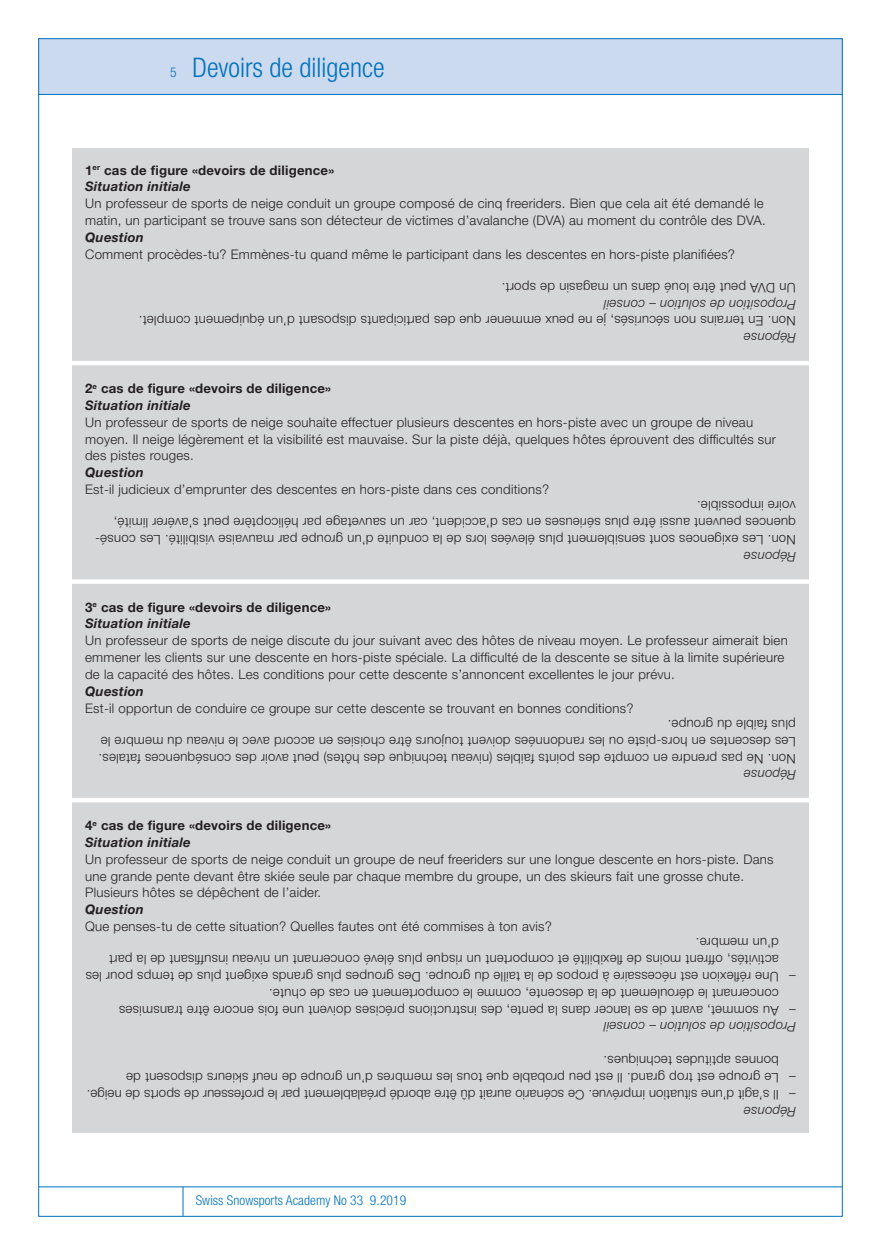
<style>
.page{position:relative;width:881px;height:1255px;background:#fff}
.page>*{position:absolute;margin:0;border:0;box-sizing:border-box;transform-origin:0 0}
._06_Rubrik{font:300 condensed 27px "Helvetica Neue LT Std";color:#0072bc}
.t1{font:300 condensed 13.5px "Helvetica Neue LT Std";letter-spacing:.005em;color:#0072bc}
._03_Grundschrift{font:300 13.2px/16.8px "Helvetica Neue LT Std";letter-spacing:.02em;color:#231f20}
._02_Untertitel{font:700 13.2px "Helvetica Neue LT Std";letter-spacing:.015em;color:#231f20}
._03_Grundschrift-2{font:italic 300 13.2px "Helvetica Neue LT Std";letter-spacing:.02em;color:#231f20}
._02_Untertitel-2{font:italic 700 13.2px "Helvetica Neue LT Std";letter-spacing:.015em;color:#231f20}
._03_Grundschrift-3{font:italic 700 13.2px "Helvetica Neue LT Std";letter-spacing:.02em;color:#231f20}
._02_Untertitel-3{font:italic 300 13.2px "Helvetica Neue LT Std";letter-spacing:.02em;color:#231f20}
</style>
<div class="page">
<div style="left:38px;top:38px;width:804px;height:57px;background:#ccdaef"></div>
<hr style="left:39px;top:94px;width:803px;height:1px;background:#0072bc">
<hr style="left:39px;top:1186px;width:802px;height:1px;background:#0072bc">
<hr style="left:182px;top:1186px;width:1px;height:30px;background:#0072bc">
<div style="left:72px;top:148px;width:736px;height:984px;background:#d5d6d8"></div>
<hr style="left:65px;top:361px;width:747px;height:4px;background:#fff">
<div style="left:67px;top:579px;width:747px;height:5px;background:#fff"></div>
<div style="left:65px;top:797px;width:747px;height:5px;background:#fff"></div>
<p class="t1" style="left:170px;top:64px;width:8px">5</p>
<p class="_06_Rubrik" style="left:192px;top:52px;width:193px">Devoirs de diligence</p>
<p class="_02_Untertitel" style="left:85px;top:162px;width:250px">1<sup>er</sup> cas de figure «devoirs de diligence»</p>
<p class="_02_Untertitel-2" style="left:85px;top:178px;width:107px">Situation initiale</p>
<p class="_03_Grundschrift" style="left:85px;top:195px;width:681px">Un professeur de sports de neige conduit un groupe composé de cinq freeriders. Bien que cela ait été demandé le matin, un participant se trouve sans son détecteur de victimes d’avalanche (DVA) au moment du contrôle des DVA.</p>
<p class="_03_Grundschrift-3" style="left:85px;top:229px;width:60px">Question</p>
<p class="_03_Grundschrift" style="left:85px;top:245px;width:651px">Comment procèdes-tu? Emmènes-tu quand même le participant dans les descentes en hors-piste planifiées?</p>
<p class="_03_Grundschrift" style="left:795px;top:296px;width:295px;rotate:-180deg">Un DVA peut être loué dans un magasin de sport.</p>
<p class="_03_Grundschrift-2" style="left:795px;top:312px;width:193px;rotate:-180deg">Proposition de solution – conseil</p>
<p class="_03_Grundschrift" style="left:795px;top:330px;width:658px;rotate:-180deg">Non. En terrains non sécurisés, je ne peux emmener que des participants disposant d’un équipement complet.</p>
<p class="_03_Grundschrift-2" style="left:795px;top:346px;width:54px;rotate:-180deg">Réponse</p>
<p class="_02_Untertitel" style="left:85px;top:380px;width:247px">2<sup>e</sup> cas de figure «devoirs de diligence»</p>
<p class="_02_Untertitel-2" style="left:85px;top:397px;width:107px">Situation initiale</p>
<p class="_03_Grundschrift" style="left:85px;top:413px;width:692px">Un professeur de sports de neige souhaite effectuer plusieurs descentes en hors-piste avec un groupe de niveau moyen. Il neige légèrement et la visibilité est mauvaise. Sur la piste déjà, quelques hôtes éprouvent des difficultés sur des pistes rouges.</p>
<p class="_03_Grundschrift-3" style="left:85px;top:464px;width:60px">Question</p>
<p class="_03_Grundschrift" style="left:85px;top:480px;width:465px">Est-il judicieux d’emprunter des descentes en hors-piste dans ces conditions?</p>
<p class="_03_Grundschrift" style="left:795px;top:548px;width:702px;rotate:-180deg">Non. Les exigences sont sensiblement plus élevées lors de la conduite d’un groupe par mauvaise visibilité. Les consé&shy;quences peuvent aussi être plus sérieuses en cas d’accident, car un sauvetage par hélicoptère peut s’avérer limité, voire impossible.</p>
<p class="_03_Grundschrift-2" style="left:795px;top:564px;width:54px;rotate:-180deg">Réponse</p>
<p class="_02_Untertitel" style="left:85px;top:598px;width:247px">3<sup>e</sup> cas de figure «devoirs de diligence»</p>
<p class="_02_Untertitel-2" style="left:85px;top:615px;width:107px">Situation initiale</p>
<p class="_03_Grundschrift" style="left:85px;top:632px;width:704px">Un professeur de sports de neige discute du jour suivant avec des hôtes de niveau moyen. Le professeur aimerait bien emmener les clients sur une descente en hors-piste spéciale. La difficulté de la descente se situe à la limite supérieure de la capacité des hôtes. Les conditions pour cette descente s’annoncent excellentes le jour prévu.</p>
<p class="_03_Grundschrift-3" style="left:85px;top:682px;width:60px">Question</p>
<p class="_03_Grundschrift" style="left:85px;top:699px;width:549px">Est-il opportun de conduire ce groupe sur cette descente se trouvant en bonnes conditions?</p>
<p class="_03_Grundschrift" style="left:795px;top:766px;width:698px;rotate:-180deg">Non. Ne pas prendre en compte des points faibles (niveau technique des hôtes) peut avoir des conséquences fatales.<br>Les descentes en hors-piste ou les randonnées doivent toujours être choisies en accord avec le niveau du membre le plus faible du groupe.</p>
<p class="_03_Grundschrift-2" style="left:795px;top:782px;width:54px;rotate:-180deg">Réponse</p>
<p class="_02_Untertitel" style="left:85px;top:817px;width:247px">4<sup>e</sup> cas de figure «devoirs de diligence»</p>
<p class="_02_Untertitel-2" style="left:85px;top:834px;width:107px">Situation initiale</p>
<p class="_03_Grundschrift" style="left:85px;top:850px;width:689px">Un professeur de sports de neige conduit un groupe de neuf freeriders sur une longue descente en hors-piste. Dans une grande pente devant être skiée seule par chaque membre du groupe, un des skieurs fait une grosse chute.<br>Plusieurs hôtes se dépêchent de l’aider.</p>
<p class="_03_Grundschrift-3" style="left:85px;top:901px;width:60px">Question</p>
<p class="_03_Grundschrift" style="left:85px;top:917px;width:468px">Que penses-tu de cette situation? Quelles fautes ont été commises à ton avis?</p>
<p class="_03_Grundschrift" style="left:778px;top:968px;width:670px;rotate:-180deg">activités, offrent moins de flexibilité et comportent un risque plus élevé concernant un niveau insuffisant de la part d’un membre.</p>
<p class="_03_Grundschrift" style="left:778px;top:985px;width:694px;rotate:-180deg">Une réflexion est nécessaire à propos de la taille du groupe. Des groupes plus grands exigent plus de temps pour les</p>
<p class="_03_Grundschrift" style="left:795px;top:985px;width:8px;rotate:-180deg">–</p>
<p class="_03_Grundschrift" style="left:778px;top:1002px;width:511px;rotate:-180deg">concernant le déroulement de la descente, comme le comportement en cas de chute.</p>
<p class="_03_Grundschrift" style="left:778px;top:1018px;width:661px;rotate:-180deg">Au sommet, avant de se lancer dans la pente, des instructions précises doivent une fois encore être transmises</p>
<p class="_03_Grundschrift" style="left:795px;top:1018px;width:8px;rotate:-180deg">–</p>
<p class="_03_Grundschrift-2" style="left:795px;top:1034px;width:193px;rotate:-180deg">Proposition de solution – conseil</p>
<p class="_03_Grundschrift" style="left:778px;top:1069px;width:177px;rotate:-180deg">bonnes aptitudes techniques.</p>
<p class="_03_Grundschrift" style="left:778px;top:1086px;width:653px;rotate:-180deg">Le groupe est trop grand. Il est peu probable que tous les membres d’un groupe de neuf skieurs disposent de</p>
<p class="_03_Grundschrift" style="left:795px;top:1086px;width:8px;rotate:-180deg">–</p>
<p class="_03_Grundschrift" style="left:778px;top:1102px;width:693px;rotate:-180deg">Il s’agit d’une situation imprévue. Ce scénario aurait dû être abordé préalablement par le professeur de sports de neige.</p>
<p class="_03_Grundschrift" style="left:795px;top:1102px;width:8px;rotate:-180deg">–</p>
<p class="t1" style="left:196px;top:1192px;width:212px">Swiss Snowsports Academy No 33 9.2019</p>
<p class="_02_Untertitel-3" style="left:795px;top:1118px;width:54px;rotate:-180deg">Réponse</p>
</div>
